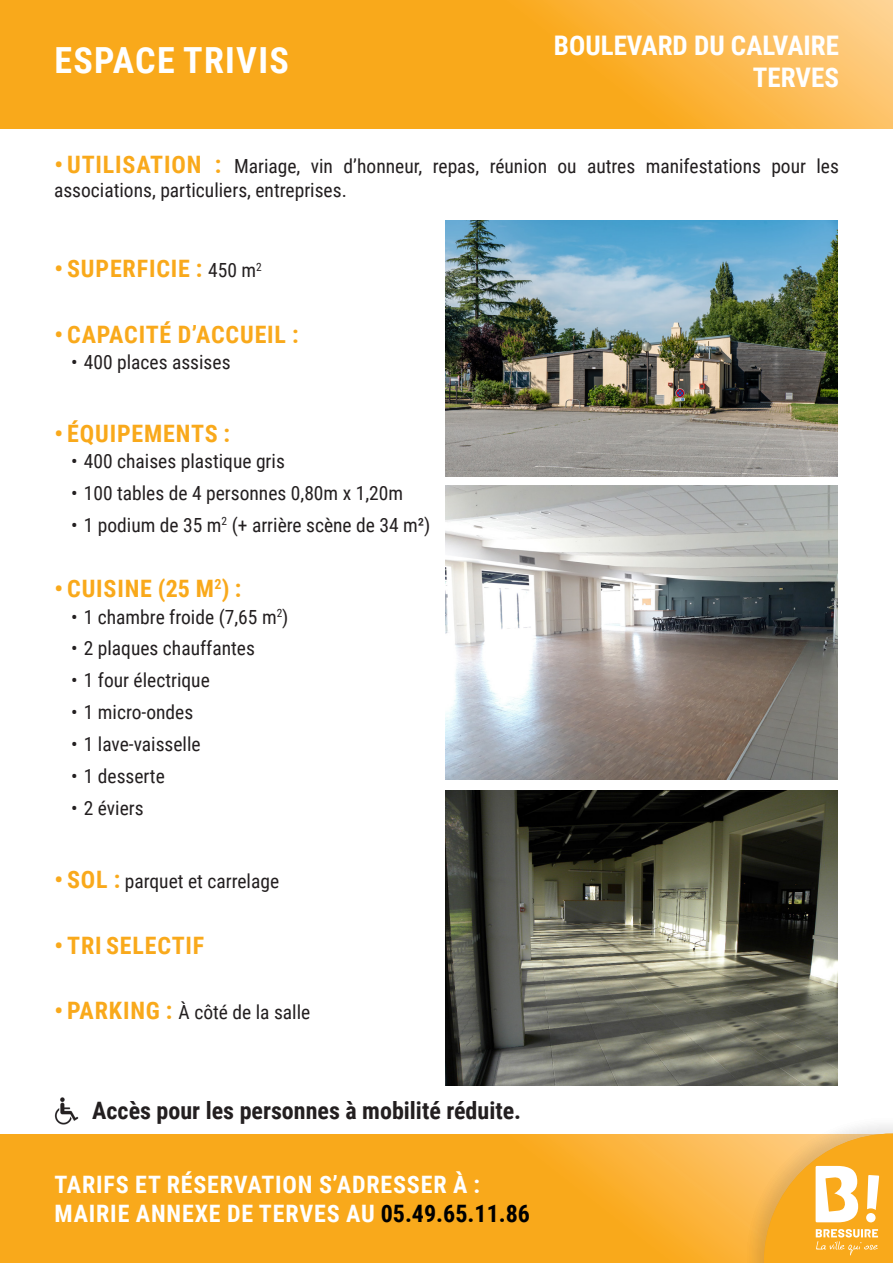
<style>
.page{position:relative;width:893px;height:1263px;background:#fff}
.page>*{position:absolute;margin:0;border:0;box-sizing:border-box;transform-origin:0 0}
.t1{font:700 36px "Roboto Condensed";letter-spacing:.035em;color:#fff}
.t2{font:700 27px "Roboto Condensed";color:#fff}
.t3{font:700 24px "Roboto Condensed";letter-spacing:.035em;color:#f9a91b}
.TARIF_ET_RESERVATION{font:700 24px "Roboto Condensed";letter-spacing:.035em;color:#fff}
.t4{font:700 24px "Roboto Condensed";color:#231f20}
.t5{font:19.5px/23.4px "Roboto Condensed";color:#231f20}
.s1{font-weight:700;font-size:24px;color:#f9a91b}
.s2{font-weight:400;font-size:19.5px;color:#231f20}
.s3{color:#000001}
</style>
<div class="page">
<svg style="left:0;top:0;width:893px;height:129px;background:#faaf2d"></svg>
<svg style="left:0;top:1134px;width:743px;height:128px;background:#f9ab21"></svg>
<img style="left:54px;top:1097px;width:25px;height:27px">
<div style="left:743px;top:1114px;width:150px;height:149px;background:#231f20;opacity:.07"></div>
<svg style="left:764px;top:1133px;width:129px;height:130px;background:#f8bb50"></svg>
<img style="left:446px;top:791px;width:391px;height:294px">
<img style="left:446px;top:220px;width:391px;height:257px">
<img style="left:446px;top:486px;width:391px;height:293px">
<p class="t1" style="left:55px;top:35px;width:236px">ESPACE TRIVIS</p>
<p class="t2" style="left:554px;top:26px;width:287px">BOULEVARD DU CALVAIRE</p>
<p class="t2" style="left:753px;top:59px;width:88px">TERVES</p>
<p class="t5" style="left:54px;top:154px;width:786px"><span class="s1">• UTILISATION :</span> Mariage, vin d’honneur, repas, réunion ou autres manifestations pour les associations, particuliers, entreprises.</p>
<p class="t3" style="left:54px;top:252px;width:209px">• SUPERFICIE : <span class="s2">450 m</span><sup>2</sup></p>
<p class="t3" style="left:54px;top:318px;width:246px">• CAPACITÉ D’ACCUEIL :</p>
<p class="t5" style="left:71px;top:350px;width:161px">• 400 places assises</p>
<p class="t3" style="left:54px;top:417px;width:177px">• ÉQUIPEMENTS :</p>
<p class="t5" style="left:71px;top:449px;width:215px">• 400 chaises plastique gris</p>
<p class="t5" style="left:71px;top:480px;width:334px">• 100 tables de 4 personnes 0,80m x 1,20m</p>
<p class="t5" style="left:71px;top:512px;width:361px">• 1 podium de 35 m<sup>2</sup> (+ arrière scène de 34 m²)</p>
<p class="t3" style="left:54px;top:572px;width:189px">• CUISINE (25 M<sup>2</sup>) :</p>
<p class="t5" style="left:71px;top:604px;width:219px">• 1 chambre froide (7,65 m<sup>2</sup>)</p>
<p class="t5" style="left:71px;top:636px;width:185px">• 2 plaques chauffantes</p>
<p class="t5" style="left:71px;top:668px;width:140px">• 1 four électrique</p>
<p class="t5" style="left:71px;top:700px;width:124px">• 1 micro-ondes</p>
<p class="t5" style="left:71px;top:732px;width:131px">• 1 lave-vaisselle</p>
<p class="t5" style="left:71px;top:764px;width:95px">• 1 desserte</p>
<p class="t5" style="left:71px;top:796px;width:74px">• 2 éviers</p>
<p class="t5" style="left:54px;top:868px;width:226px"><span class="s1">• SOL :</span> parquet et carrelage</p>
<p class="t3" style="left:54px;top:928px;width:151px">• TRI SELECTIF</p>
<p class="t5" style="left:54px;top:1000px;width:257px"><span class="s1">• PARKING :</span> À côté de la salle</p>
<p class="t4" style="left:92px;top:1094px;width:430px">Accès pour les personnes à mobilité réduite.</p>
<p class="TARIF_ET_RESERVATION" style="left:54px;top:1168px;width:427px">TARIFS ET RÉSERVATION S’ADRESSER À :</p>
<p class="TARIF_ET_RESERVATION" style="left:54px;top:1196px;width:477px">MAIRIE ANNEXE DE TERVES AU <span class="s3">05.49.65.11.86</span></p>
</div>
